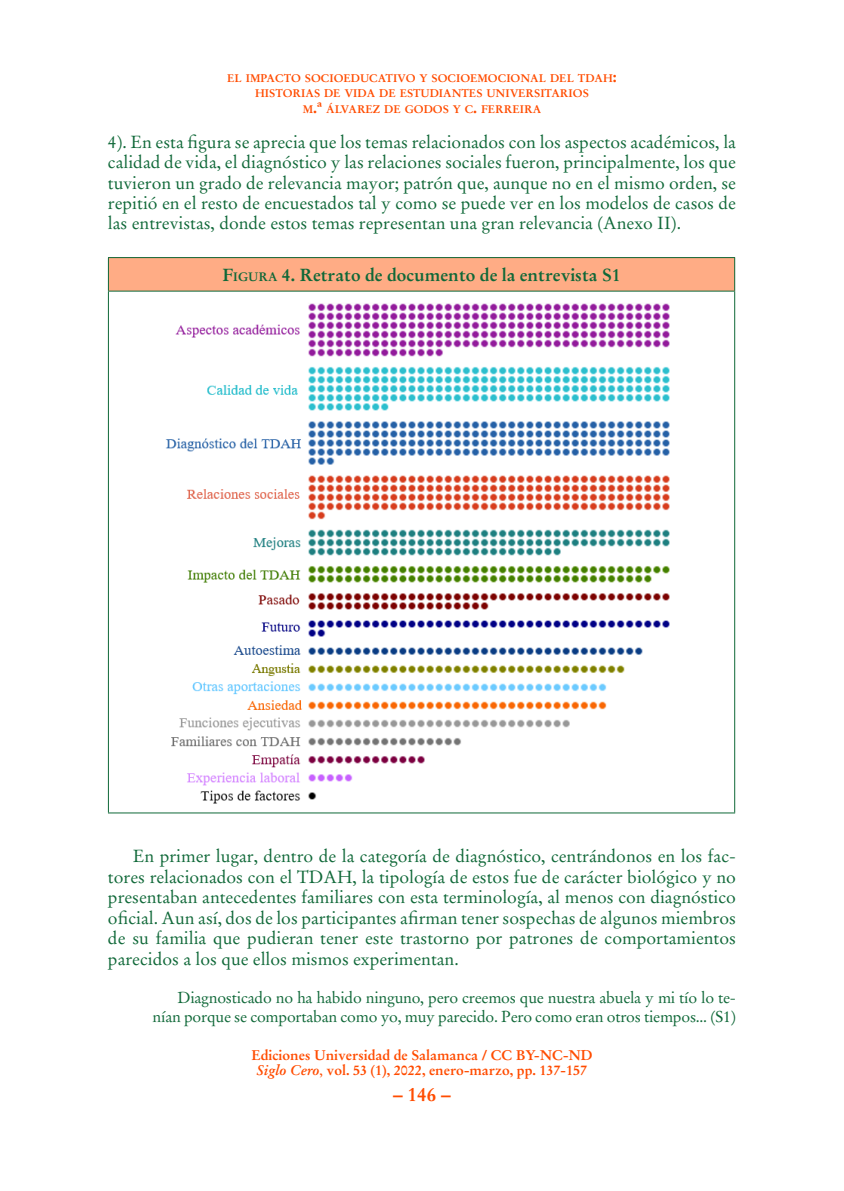
<style>
.page{position:relative;width:844px;height:1191px;background:#fff}
.page>*{position:absolute;margin:0;border:0;box-sizing:border-box;transform-origin:0 0}
.t1{font:700 19.25px "Stempel Garamond";color:#ff4c00}
.TEX_de_párrafo_N_par{font:17.5px/20.5px "Stempel Garamond";color:#0f6838;text-align:justify}
.TEX_de_párrafo_N_par-2{font:700 17.5px "Stempel Garamond";color:#0f6838}
.TEX_párrafo_metido{font:15.75px/19.2px "Stempel Garamond";letter-spacing:-.015em;color:#0f6838;text-align:right}
.t2{font:700 14px/15.8px "Stempel Garamond";color:#ff4c00;text-align:center}
.t3{font:700 11.03px/15.8px "Stempel Garamond";color:#ff4c00;text-align:center}
.s1{font-size:15.75px}
.s2{font-style:inherit}
.s3{font-size:12.25px}
.s4{font-style:italic}
.s5{font-weight:400}
</style>
<div class="page">
<div style="left:108px;top:258px;width:626px;height:33px;background:#ffac85"></div>
<hr style="left:108px;top:257px;width:627px;height:1px;background:#0f6838">
<hr style="left:108px;top:258px;width:1px;height:33px;background:#0f6838">
<hr style="left:734px;top:258px;width:1px;height:33px;background:#0f6838">
<hr style="left:108px;top:291px;width:627px;height:1px;background:#0f6838">
<hr style="left:108px;top:291px;width:1px;height:521px;background:#0f6838">
<hr style="left:734px;top:291px;width:1px;height:521px;background:#0f6838">
<hr style="left:108px;top:812px;width:627px;height:1px;background:#0f6838">
<img style="left:165px;top:303px;width:505px;height:501px">
<p class="t3" style="left:227px;top:70px;width:391px">EL IMPACTO SOCIOEDUCATIVO Y SOCIOEMOCIONAL DEL TDAH<span class="s1">:<br></span>HISTORIAS DE VIDA DE ESTUDIANTES UNIVERSITARIOS<br>M<span class="s1">.ª</span> ÁLVAREZ DE GODOS Y C<span class="s1">.</span> FERREIRA</p>
<p class="TEX_de_párrafo_N_par" style="left:108px;top:131px;width:629px">4). En esta figura se aprecia que los temas relacionados con los aspectos académicos, la calidad de vida, el diagnóstico y las relaciones sociales fueron, principalmente, los que tuvieron un grado de relevancia mayor; patrón que, aunque no en el mismo orden, se repitió en el resto de encuestados tal y como se puede ver en los modelos de casos de las entrevistas, donde estos temas representan una gran relevancia (Anexo II).</p>
<p class="TEX_de_párrafo_N_par-2" style="left:222px;top:264px;width:399px"><span class="s2">F</span><span class="s3">IGURA</span> 4. Retrato de documento de la entrevista S1</p>
<p class="TEX_de_párrafo_N_par" style="left:108px;top:846px;width:629px;text-indent:25px">En primer lugar, dentro de la categoría de diagnóstico, centrándonos en los fac&shy;tores relacionados con el TDAH, la tipología de estos fue de carácter biológico y no presentaban antecedentes familiares con esta terminología, al menos con diagnóstico oficial. Aun así, dos de los participantes afirman tener sospechas de algunos miembros de su familia que pudieran tener este trastorno por patrones de comportamientos parecidos a los que ellos mismos experimentan.</p>
<p class="TEX_párrafo_metido" style="left:153px;top:988px;width:584px">Diagnosticado no ha habido ninguno, pero creemos que nuestra abuela y mi tío lo te&shy;nían porque se comportaban como yo, muy parecido. Pero como eran otros tiempos... (S1)</p>
<p class="t2" style="left:251px;top:1046px;width:342px">Ediciones Universidad de Salamanca / CC BY-NC-ND<br><span class="s4">Siglo Cero</span><span class="s5">,</span> vol. 53 (1), 2022, enero-marzo, pp. 137-157</p>
<p class="t1" style="left:393px;top:1082px;width:59px">– 146 –</p>
</div>
